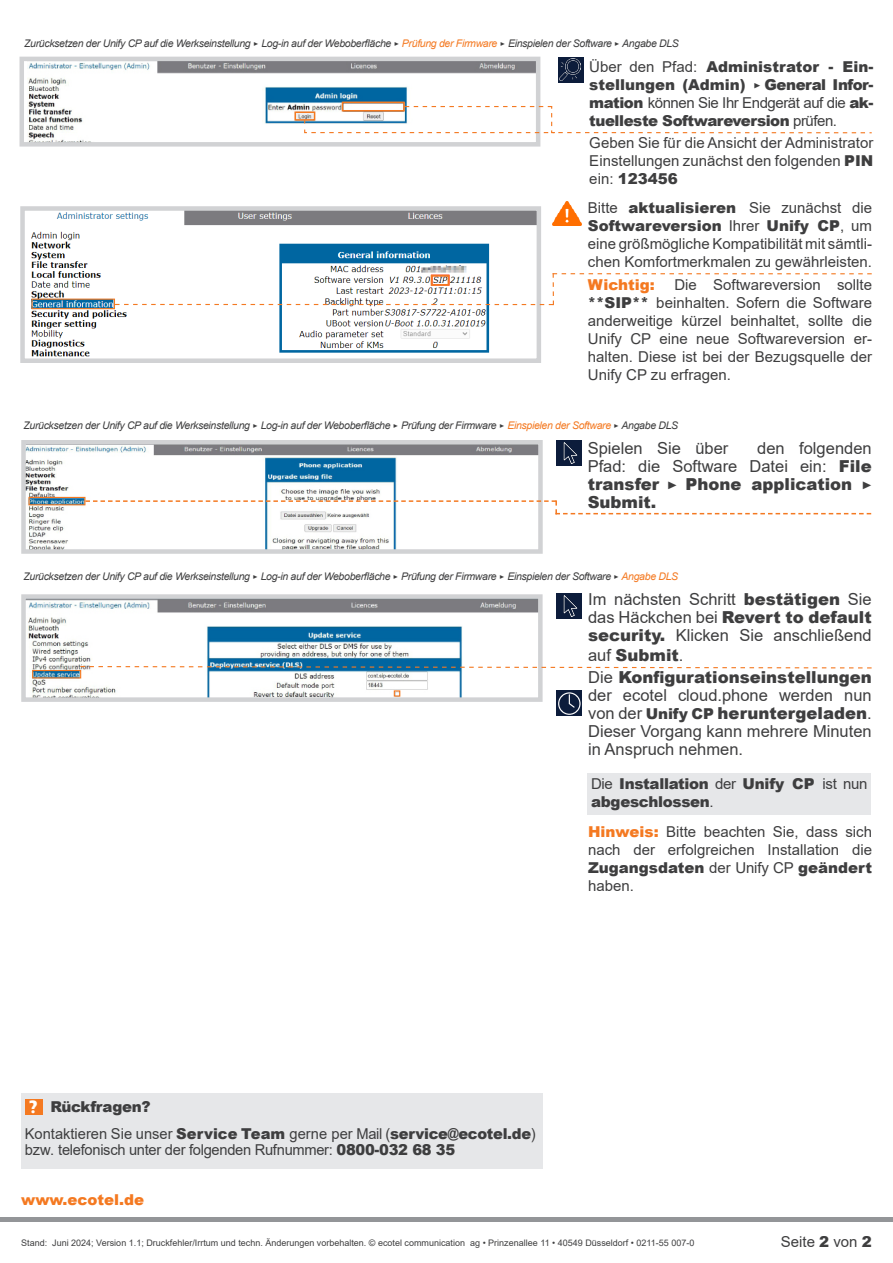
<style>
.page{position:relative;width:893px;height:1263px;background:#fff}
.page>*{position:absolute;margin:0;border:0;box-sizing:border-box;transform-origin:0 0}
.t1{font:900 18px "Transit";color:#fff}
.t2{font:16.5px/18px "Arial";color:#3e3e3f;text-align:justify}
.t3{font:900 16.5px "Arial";color:#3e3e3f}
.t4{font:15px/18px "Arial";color:#3e3e3f;text-align:justify}
.t5{font:900 15px/18px "Arial";letter-spacing:-.02em;color:#3e3e3f}
.t6{font:15px/16.5px "Arial";letter-spacing:-.02em;color:#3e3e3f}
.t7{font:900 15px "Arial";color:#f47921}
.t8{font:italic 10.5px "Arial";letter-spacing:-.03em;color:#3e3e3f}
.t9{font:9px "Arial";color:#3e3e3f}
.s1{font-family:"Transit";font-style:normal}
.s2{color:#f47921}
.s3{font-weight:400}
.s4{font-family:"Transit";font-weight:400}
.s5{font-weight:900}
.s6{font-family:"Transit";font-weight:900}
.s7{font-weight:900;font-size:15px}
.s8{font-weight:900;color:#f47921}
</style>
<div class="page">
<div style="left:556px;top:440px;width:26px;height:26px;background:#0c1c3b"></div>
<img style="left:563px;top:442px;width:15px;height:22px">
<div style="left:22px;top:1093px;width:521px;height:76px;background:#e6e7e9"></div>
<div style="left:25px;top:1099px;width:17px;height:16px;background:#f47921"></div>
<img style="left:26px;top:599px;width:512px;height:98px">
<div style="left:21px;top:594px;width:522px;height:108px;border:4px solid #d1d2d4"></div>
<div style="left:556px;top:593px;width:26px;height:25px;background:#0c1c3b"></div>
<img style="left:563px;top:595px;width:15px;height:21px">
<img style="left:26px;top:445px;width:512px;height:104px">
<div style="left:21px;top:440px;width:522px;height:114px;border:4px solid #d1d2d4"></div>
<div style="left:588px;top:773px;width:283px;height:41px;background:#e6e7e9"></div>
<div style="left:556px;top:690px;width:26px;height:25px;background:#0c1c3b"></div>
<svg style="left:558px;top:692px;width:23px;height:23px"></svg>
<div style="left:28px;top:497px;width:57px;height:8px;border:1px solid #f47921"></div>
<div style="left:32px;top:670px;width:49px;height:8px;border:1px solid #f47921"></div>
<svg style="left:79px;top:665px;width:793px;height:4px"></svg>
<div style="left:394px;top:690px;width:6px;height:7px;border:1px solid #f47921"></div>
<svg style="left:85px;top:500px;width:786px;height:14px"></svg>
<img style="left:553px;top:202px;width:29px;height:24px">
<img style="left:31px;top:211px;width:505px;height:146px">
<div style="left:20px;top:206px;width:521px;height:157px;border:4px solid #d1d2d4"></div>
<div style="left:31px;top:299px;width:84px;height:10px;border:1px solid #f47921"></div>
<svg style="left:115px;top:273px;width:757px;height:32px"></svg>
<div style="left:431px;top:275px;width:18px;height:11px;border:2px solid #f47921"></div>
<div style="left:558px;top:57px;width:25px;height:26px;background:#0c1c3b"></div>
<img style="left:560px;top:59px;width:21px;height:21px">
<div style="left:0;top:1217px;width:893px;height:5px;background:#939598"></div>
<img style="left:27px;top:62px;width:508px;height:80px">
<div style="left:20px;top:57px;width:520px;height:90px;border:4px solid #d1d2d4"></div>
<div style="left:342px;top:102px;width:63px;height:9px;border:2px solid #f47921"></div>
<div style="left:294px;top:111px;width:21px;height:10px;border:2px solid #f47921"></div>
<svg style="left:304px;top:105px;width:568px;height:29px"></svg>
<p class="t8" style="left:24px;top:36px;width:656px">Zurücksetzen der Unify CP auf die Werkseinstellung <span class="s1">&gt;</span> Log-in auf der Weboberfläche <span class="s1">&gt;</span> <span class="s2">Prüfung der Firmware</span> <span class="s1">&gt;</span> Einspielen der Software <span class="s1">&gt;</span> Angabe DLS</p>
<p class="t5" style="left:589px;top:57px;width:286px;text-align:justify"><span class="s3">Über den Pfad:</span> Administrator - Ein&shy;stellungen (Admin) <span class="s4">&gt;</span> General Infor&shy;mation <span class="s3">können Sie Ihr Endgerät auf die</span> ak&shy;tuelleste Softwareversion <span class="s3">prüfen.</span></p>
<p class="t4" style="left:589px;top:134px;width:286px">Geben Sie für die Ansicht der Administrator Einstellungen zunächst den folgenden <span class="s5">PIN </span>ein: <span class="s5">123456</span></p>
<p class="t4" style="left:588px;top:199px;width:286px">Bitte <span class="s5">aktualisieren</span> Sie zunächst die <span class="s5">Softwareversion</span> Ihrer <span class="s5">Unify CP</span>, um eine größmögliche Kompatibilität mit sämtli&shy;chen Komfortmerkmalen zu gewährleisten.</p>
<p class="t7" style="left:588px;top:274px;width:68px">Wichtig:</p>
<p class="t4" style="left:588px;top:276px;width:286px;text-indent:86px">Die Softwareversion sollte <span class="s5">**SIP**</span> beinhalten. Sofern die Software anderweitige kürzel beinhaltet, sollte die Unify CP eine neue Softwareversion er&shy;halten. Diese ist bei der Bezugsquelle der Unify CP zu erfragen.</p>
<p class="t8" style="left:23px;top:419px;width:656px">Zurücksetzen der Unify CP auf die Werkseinstellung <span class="s1">&gt;</span> Log-in auf der Weboberfläche <span class="s1">&gt;</span> Prüfung der Firmware <span class="s1">&gt;</span> <span class="s2">Einspielen der Software</span> <span class="s1">&gt;</span> Angabe DLS</p>
<p class="t2" style="left:588px;top:439px;width:286px;text-indent:170px">den folgenden Pfad: die Software Datei ein: <span class="s5">File transfer</span> <span class="s6">&gt;</span> <span class="s5">Phone application</span> <span class="s6">&gt; </span><span class="s5">Submit.</span></p>
<p class="t2" style="left:588px;top:439px;width:142px">Spielen Sie über</p>
<p class="t8" style="left:23px;top:570px;width:656px">Zurücksetzen der Unify CP auf die Werkseinstellung <span class="s1">&gt;</span> Log-in auf der Weboberfläche <span class="s1">&gt;</span> Prüfung der Firmware <span class="s1">&gt;</span> Einspielen der Software <span class="s1">&gt;</span> <span class="s2">Angabe DLS</span></p>
<p class="t2" style="left:588px;top:590px;width:285px">Im nächsten Schritt <span class="s5">bestätigen</span> Sie das Häckchen bei <span class="s5">Revert to default security.</span> Klicken Sie anschließend</p>
<p class="t3" style="left:588px;top:643px;width:97px"><span class="s3">auf</span> Submit<span class="s3">.</span></p>
<p class="t2" style="left:588px;top:668px;width:285px">Die <span class="s5">Konfigurationseinstellungen </span>der ecotel cloud.phone werden nun von der <span class="s7">Unify CP</span> <span class="s5">heruntergeladen</span>.<br>Dieser Vorgang kann mehrere Minuten in Anspruch nehmen.</p>
<p class="t5" style="left:591px;top:774px;width:278px"><span class="s3">Die</span> Installation <span class="s3">der</span> Unify CP <span class="s3">ist nun </span>abgeschlossen<span class="s3">.</span></p>
<p class="t4" style="left:588px;top:822px;width:285px"><span class="s8">Hinweis:</span> Bitte beachten Sie, dass sich nach der erfolgreichen Installation die <span class="s5">Zugangsdaten</span> der Unify CP <span class="s5">geändert </span>haben.</p>
<p class="t1" style="left:29px;top:1096px;width:10px">?</p>
<p class="t5" style="left:50px;top:1097px;width:102px">Rückfragen?</p>
<p class="t6" style="left:25px;top:1125px;width:512px">Kontaktieren Sie unser <span class="s5">Service Team</span> gerne per Mail (<span class="s5">service@ecotel.de</span>) bzw. telefonisch unter der folgenden Rufnummer: <span class="s5">0800-032 68 35</span></p>
<p class="t7" style="left:21px;top:1189px;width:124px">www.ecotel.de</p>
<p class="t9" style="left:21px;top:1236px;width:675px">Stand: Juni 2024; Version 1.1; Druckfehler/Irrtum und techn. Änderungen vorbehalten. © ecotel communication ag • Prinzenallee 11 • 40549 Düsseldorf • 0211-55 007-0</p>
<p class="t4" style="left:781px;top:1232px;width:92px">Seite <span class="s5">2</span> von <span class="s5">2</span></p>
</div>
